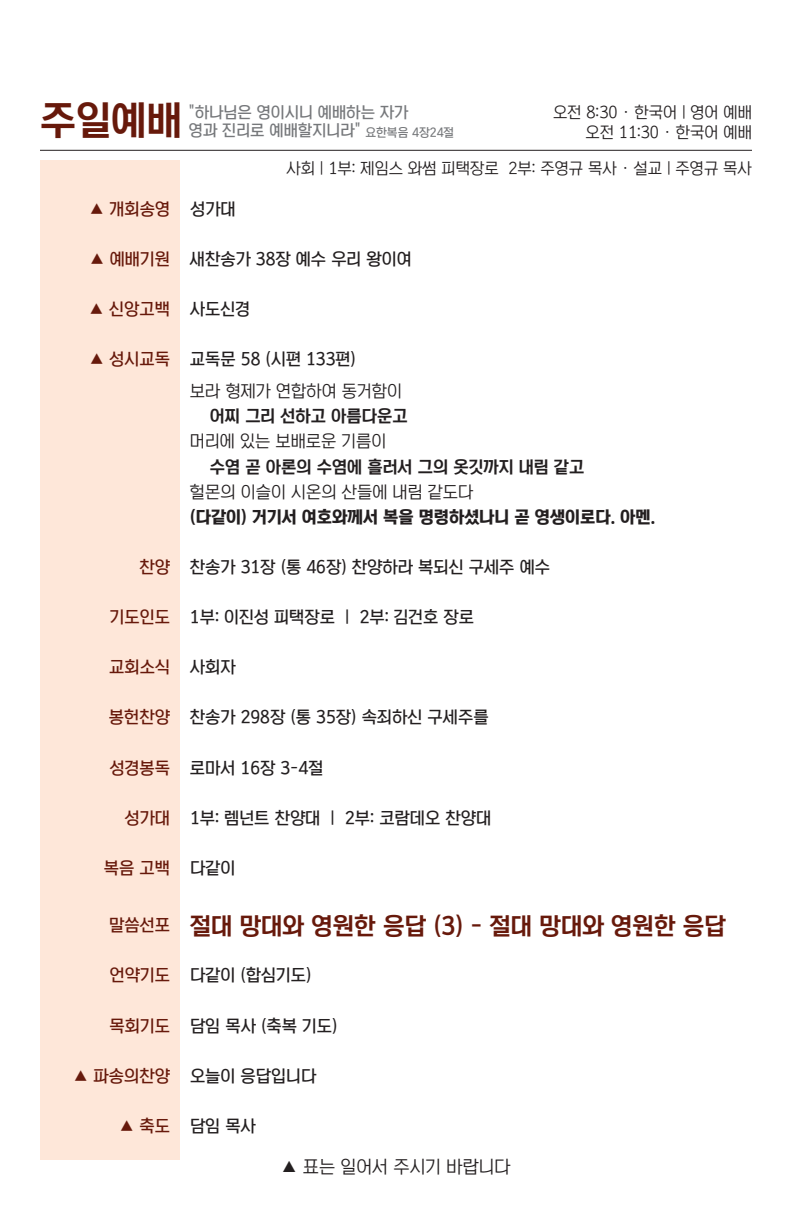
<style>
.page{position:relative;width:792px;height:1224px;background:#fff}
.page>*{position:absolute;margin:0;border:0;box-sizing:border-box;transform-origin:0 0}
.t1{font:40px "Korean TITGD3 R";color:#67190b}
.t2{font:24px "Korean TITGD3 R";color:#67190b}
.t3{font:18px "Korean TITGD1 R";color:#231f20}
.t4{font:17px "Korean TITGD2 R";color:#231f20}
.t5{font:17px "Korean TITGD1 R";color:#231f20}
.t6{font:17px "Korean TITGD2 R";color:#67190b}
.t7{font:17px "Korean TITGD3 R";color:#231f20}
.t8{font:17px "Korean TITGD4 R";color:#231f20}
.t9{font:16px "Korean TITGD1 R";color:#231f20}
.t10{font:16px "Korean TITGD2 R";color:#76787b}
.s1{font-size:12px}
.s2{color:#231f20}
.s3{color:#67190b}
.s4{font-family:"Korean TITGD2 R";font-size:17px}
</style>
<div class="page">
<div style="left:40px;top:160px;width:140px;height:1000px;background:#fee7d9"></div>
<hr style="left:40px;top:150px;width:712px;height:1px;background:#231f20">
<h1 class="t1" style="left:40px;top:99px;width:144px">주일예배</h1>
<p class="t10" style="left:189px;top:104px;width:221px">"하나님은 영이시니 예배하는 자가</p>
<p class="t9" style="left:553px;top:103px;width:200px">오전 8:30 · 한국어 | 영어 예배</p>
<p class="t10" style="left:189px;top:122px;width:267px">영과 진리로 예배할지니라" <span class="s1">요한복음 4장24절</span></p>
<p class="t9" style="left:586px;top:123px;width:168px">오전 11:30 · 한국어 예배</p>
<p class="t9" style="left:286px;top:159px;width:467px">사회 | 1부: 제임스 와썸 피택장로 2부: 주영규 목사 · 설교 | 주영규 목사</p>
<p class="t6" style="left:89px;top:199px;width:148px">▲ 개회송영 <span class="s2">성가대</span></p>
<p class="t4" style="left:89px;top:250px;width:324px"><span class="s3">▲ 예배기원</span> 새찬송가 38장 예수 우리 왕이여</p>
<p class="t6" style="left:89px;top:300px;width:163px">▲ 신앙고백 <span class="s2">사도신경</span></p>
<p class="t6" style="left:89px;top:350px;width:82px">▲ 성시교독</p>
<p class="t4" style="left:190px;top:350px;width:168px">교독문 58 (시편 133편)</p>
<p class="t5" style="left:190px;top:382px;width:213px">보라 형제가 연합하여 동거함이</p>
<p class="t7" style="left:210px;top:407px;width:199px">어찌 그리 선하고 아름다운고</p>
<p class="t5" style="left:190px;top:432px;width:198px">머리에 있는 보배로운 기름이</p>
<p class="t7" style="left:210px;top:457px;width:376px">수염 곧 아론의 수염에 흘러서 그의 옷깃까지 내림 같고</p>
<p class="t5" style="left:190px;top:482px;width:285px">헐몬의 이슬이 시온의 산들에 내림 같도다</p>
<p class="t8" style="left:190px;top:507px;width:467px">(다같이) 거기서 여호와께서 복을 명령하셨나니 곧 영생이로다. 아멘.</p>
<p class="t4" style="left:139px;top:558px;width:412px"><span class="s3">찬양</span> 찬송가 31장 (통 46장) 찬양하라 복되신 구세주 예수</p>
<p class="t4" style="left:110px;top:608px;width:366px"><span class="s3">기도인도</span> 1부: 이진성 피택장로 | 2부: 김건호 장로</p>
<p class="t6" style="left:109px;top:658px;width:128px">교회소식 <span class="s2">사회자</span></p>
<p class="t4" style="left:109px;top:708px;width:381px"><span class="s3">봉헌찬양</span> 찬송가 298장 (통 35장) 속죄하신 구세주를</p>
<p class="t4" style="left:110px;top:758px;width:215px"><span class="s3">성경봉독</span> 로마서 16장 3-4절</p>
<p class="t4" style="left:125px;top:809px;width:368px"><span class="s3">성가대</span> 1부: 렘넌트 찬양대 | 2부: 코람데오 찬양대</p>
<p class="t6" style="left:104px;top:859px;width:133px">복음 고백 <span class="s2">다같이</span></p>
<h2 class="t2" style="left:109px;top:913px;width:618px"><span class="s4">말씀선포</span> 절대 망대와 영원한 응답 (3) - 절대 망대와 영원한 응답</h2>
<p class="t4" style="left:110px;top:966px;width:203px"><span class="s3">언약기도</span> 다같이 (합심기도)</p>
<p class="t4" style="left:109px;top:1016px;width:230px"><span class="s3">목회기도</span> 담임 목사 (축복 기도)</p>
<p class="t4" style="left:73px;top:1067px;width:245px"><span class="s3">▲ 파송의찬양</span> 오늘이 응답입니다</p>
<p class="t4" style="left:119px;top:1117px;width:138px"><span class="s3">▲ 축도</span> 담임 목사</p>
<p class="t3" style="left:281px;top:1157px;width:231px">▲ 표는 일어서 주시기 바랍니다</p>
</div>
